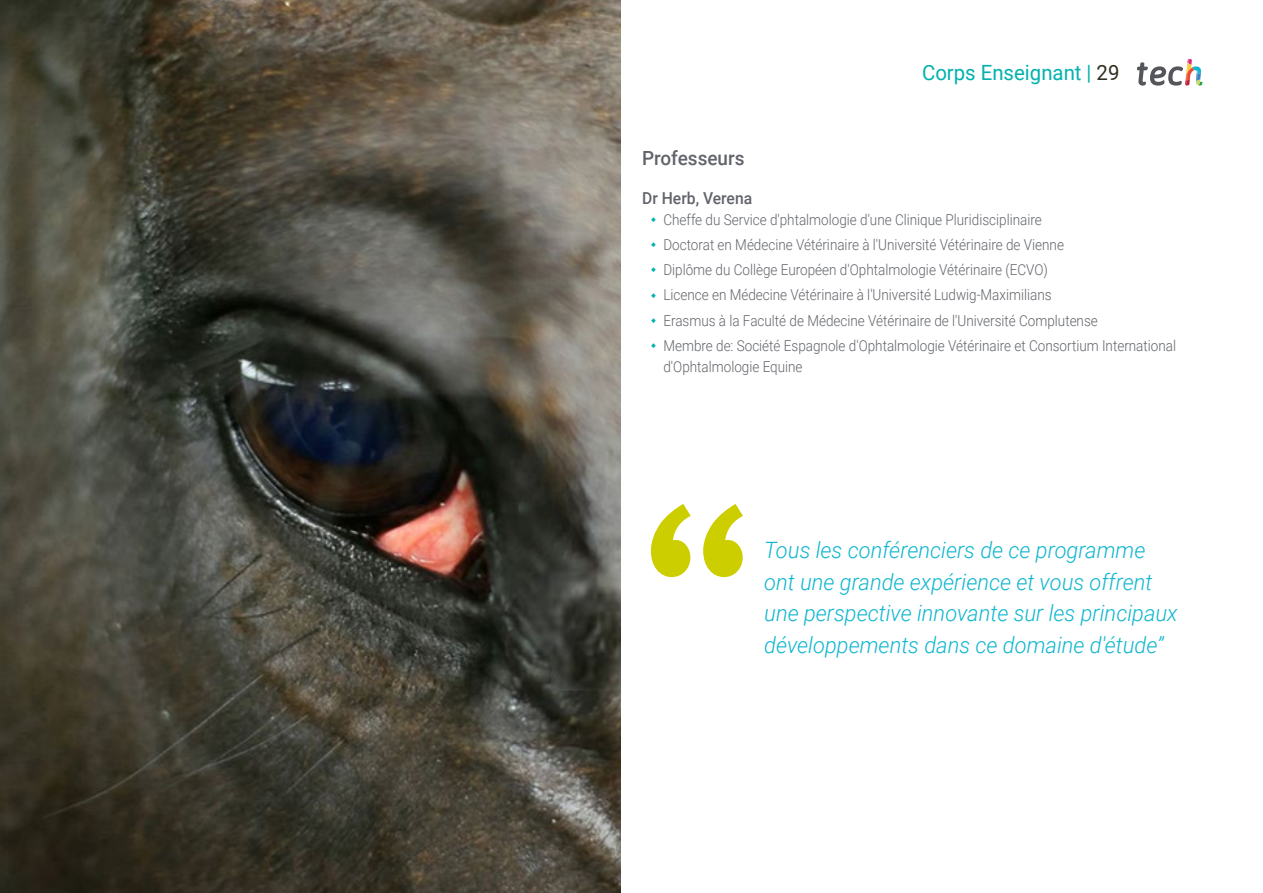
<style>
.page{position:relative;width:1263px;height:893px;background:#fff}
.page>*{position:absolute;margin:0;border:0;box-sizing:border-box;transform-origin:0 0}
.t1{font:italic 300 22.5px/31.5px "Roboto";color:#0fb6cf}
.t2{font:21px "Roboto";color:#00b2af}
.t3{font:500 19.5px "Roboto";color:#61646a}
.t4{font:500 16.5px "Roboto";color:#61646a;scale:.95 1}
.t5{font:300 15px/25.2px "Roboto";color:#61646a;scale:.9 1}
.s1{color:#312e20}
</style>
<div class="page">
<svg style="left:651px;top:504px;width:92px;height:73px"></svg>
<img style="left:0;top:0;width:621px;height:893px">
<svg style="left:1137px;top:59px;width:65px;height:27px"></svg>
<h2 class="t2" style="left:922px;top:57px;width:199px">Corps Enseignant | <span class="s1">29</span></h2>
<h3 class="t3" style="left:642px;top:145px;width:104px">Professeurs</h3>
<p class="t4" style="left:642px;top:186px;width:117px">Dr Herb, Verena</p>
<p class="t5" style="left:663px;top:206px;width:571px">Cheffe du Service d'phtalmologie d'une Clinique Pluridisciplinaire<br>Doctorat en Médecine Vétérinaire à l'Université Vétérinaire de Vienne<br>Diplôme du Collège Européen d'Ophtalmologie Vétérinaire (ECVO)<br>Licence en Médecine Vétérinaire à l'Université Ludwig-Maximilians<br>Erasmus à la Faculté de Médecine Vétérinaire de l'Université Complutense<br>Membre de: Société Espagnole d'Ophtalmologie Vétérinaire et Consortium International</p>
<p class="t5" style="left:663px;top:353px;width:156px">d'Ophtalmologie Equine</p>
<h1 class="t1" style="left:764px;top:534px;width:415px">Tous les conférenciers de ce programme ont une grande expérience et vous offrent une perspective innovante sur les principaux développements dans ce domaine d'étude”</h1>
</div>
